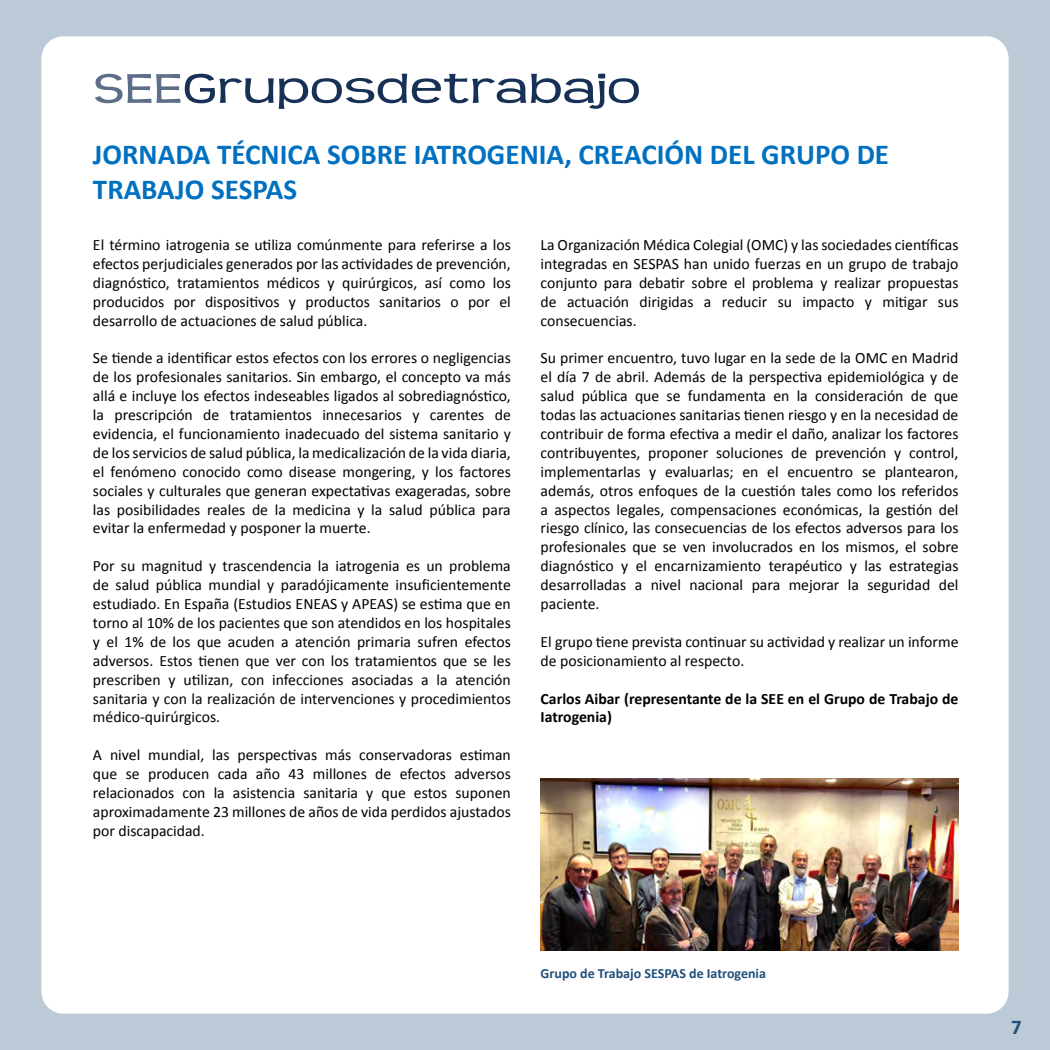
<style>
.page{position:relative;width:1050px;height:1050px;background:#bccad7}
.page>*{position:absolute;margin:0;border:0;box-sizing:border-box;transform-origin:0 0}
.t1{font:43.75px "Teen";color:#173055;scale:1.29 1}
.t2{font:700 29.05px "Calibri";color:#0070c0}
.t3{font:700 21px "Calibri";color:#20507b}
.t4{font:15.75px/18.9px "Calibri";color:#000;text-align:justify}
.t5{font:700 15.75px/18.9px "Calibri";color:#000}
.t6{font:700 14px "Calibri";color:#20507b}
.s1{color:#5d6e88}
</style>
<div class="page">
<div style="left:41px;top:36px;width:968px;height:978px;background:#fff;border-radius:22px"></div>
<img style="left:541px;top:779px;width:418px;height:171px">
<h1 class="t1" style="left:93px;top:62px;width:426px"><span class="s1">SEE</span>Gruposdetrabajo</h1>
<h2 class="t2" style="left:93px;top:136px;width:141px">JORNADA TÉCN</h2>
<h2 class="t2" style="left:280px;top:136px;width:206px">ICA SOBRE IATROGEN</h2>
<h2 class="t2" style="left:539px;top:136px;width:349px">IA, CREACIÓN DEL GRUPO DE</h2>
<h2 class="t2" style="left:93px;top:171px;width:134px">TRABAJO SESPAS</h2>
<p class="t4" style="left:93px;top:235px;width:419px">El término iatrogenia se utiliza comúnmente para referirse a los efectos perjudiciales generados por las actividades de prevención, diagnóstico, tratamientos médicos y quirúrgicos, así como los producidos por dispositivos y productos sanitarios o por el desarrollo de actuaciones de salud pública.</p>
<p class="t4" style="left:93px;top:349px;width:419px">Se tiende a identificar estos efectos con los errores o negligencias de los profesionales sanitarios. Sin embargo, el concepto va más allá e incluye los efectos indeseables ligados al sobrediagnóstico, la prescripción de tratamientos innecesarios y carentes de evidencia, el funcionamiento inadecuado del sistema sanitario y de los servicios de salud pública, la medicalización de la vida diaria, el fenómeno conocido como disease mongering, y los factores sociales y culturales que generan expectativas exageradas, sobre las posibilidades reales de la medicina y la salud pública para evitar la enfermedad y posponer la muerte.</p>
<p class="t4" style="left:93px;top:557px;width:419px">Por su magnitud y trascendencia la iatrogenia es un problema de salud pública mundial y paradójicamente insuficientemente estudiado. En España (Estudios ENEAS y APEAS) se estima que en torno al 10% de los pacientes que son atendidos en los hospitales y el 1% de los que acuden a atención primaria sufren efectos adversos. Estos tienen que ver con los tratamientos que se les prescriben y utilizan, con infecciones asociadas a la atención sanitaria y con la realización de intervenciones y procedimientos médico-quirúrgicos.</p>
<p class="t4" style="left:93px;top:746px;width:419px">A nivel mundial, las perspectivas más conservadoras estiman que se producen cada año 43 millones de efectos adversos relacionados con la asistencia sanitaria y que estos suponen aproximadamente 23 millones de años de vida perdidos ajustados por discapacidad.</p>
<p class="t4" style="left:541px;top:235px;width:419px">La Organización Médica Colegial (OMC) y las sociedades científicas integradas en SESPAS han unido fuerzas en un grupo de trabajo conjunto para debatir sobre el problema y realizar propuestas de actuación dirigidas a reducir su impacto y mitigar sus consecuencias.</p>
<p class="t4" style="left:541px;top:349px;width:419px">Su primer encuentro, tuvo lugar en la sede de la OMC en Madrid el día 7 de abril. Además de la perspectiva epidemiológica y de salud pública que se fundamenta en la consideración de que todas las actuaciones sanitarias tienen riesgo y en la necesidad de contribuir de forma efectiva a medir el daño, analizar los factores contribuyentes, proponer soluciones de prevención y control, implementarlas y evaluarlas; en el encuentro se plantearon, además, otros enfoques de la cuestión tales como los referidos a aspectos legales, compensaciones económicas, la gestión del riesgo clínico, las consecuencias de los efectos adversos para los profesionales que se ven involucrados en los mismos, el sobre diagnóstico y el encarnizamiento terapéutico y las estrategias desarrolladas a nivel nacional para mejorar la seguridad del paciente.</p>
<p class="t4" style="left:541px;top:632px;width:419px">El grupo tiene prevista continuar su actividad y realizar un informe de posicionamiento al respecto.</p>
<p class="t5" style="left:541px;top:689px;width:419px">Carlos Aibar (representante de la SEE en el Grupo de Trabajo de<br>Iatrogenia)</p>
<p class="t6" style="left:541px;top:964px;width:112px">Grupo de Trabajo SESPAS</p>
<p class="t6" style="left:689px;top:964px;width:78px">de Iatrogenia</p>
<h3 class="t3" style="left:1011px;top:1013px;width:12px">7</h3>
</div>
